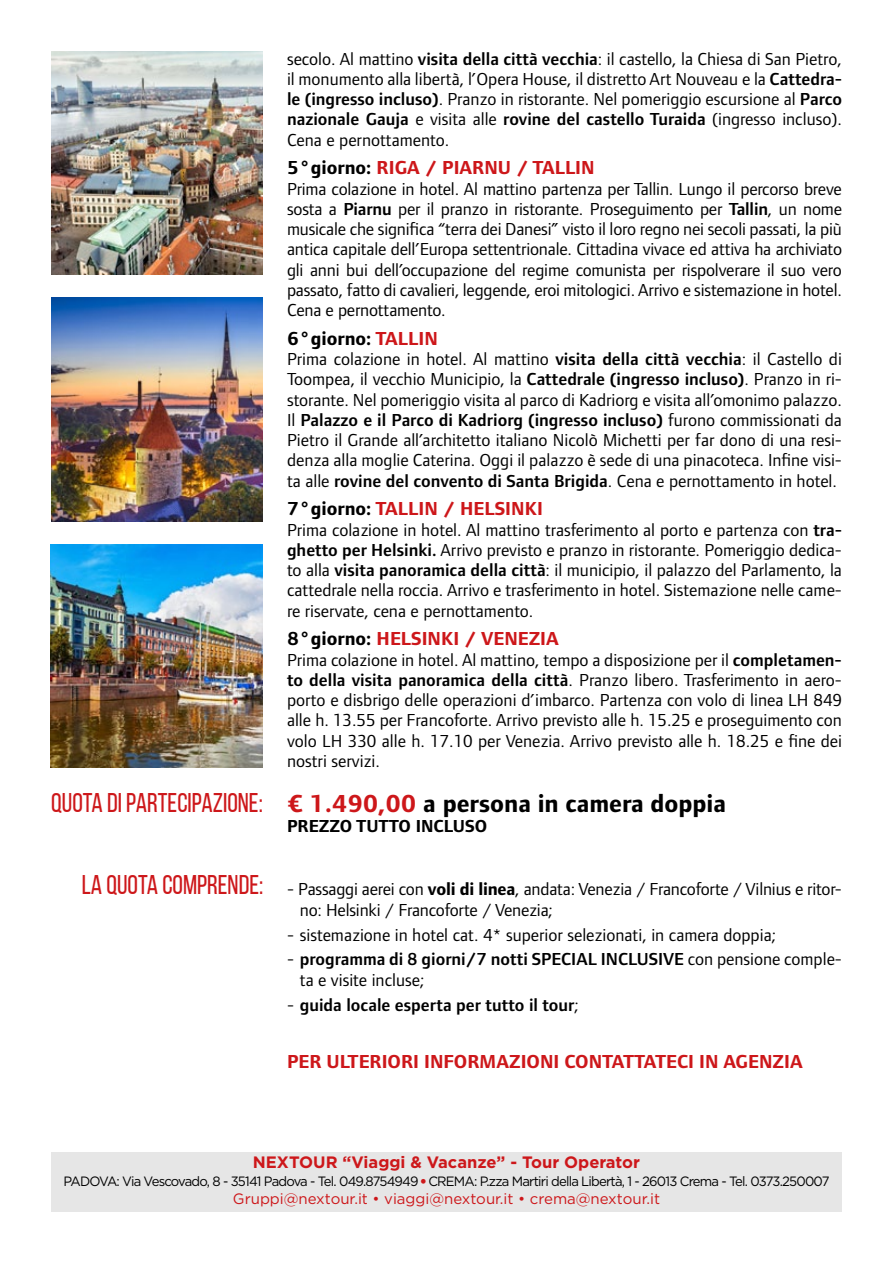
<style>
.page{position:relative;width:893px;height:1263px;background:#fff}
.page>*{position:absolute;margin:0;border:0;box-sizing:border-box;transform-origin:0 0}
.t1{font:27px "Bebas Neue";color:#cd171a}
.t2{font:700 25.5px "Foundry Form Sans OT2";color:#000}
.t3{font:700 19.5px "Foundry Form Sans OT2";color:#cd171a}
.t4{font:700 19.5px "Foundry Form Sans OT2";color:#000}
.t5{font:18px/20.2px "Foundry Form Sans OT2";color:#000;text-align:justify}
.t6{font:600 18px/21px "Foundry Form Sans OT2";color:#000}
.t7{font:700 18px "Foundry Form Sans OT2";color:#000}
.t8{font:700 16.5px "Gotham";color:#cd171a}
.t9{font:15px "Gotham";color:#cd171a}
.t10{font:13.5px "Gotham";letter-spacing:-.06em;color:#000}
.s1{font-weight:600}
.s2{color:#000}
.s3{color:#cd171a}
.s4{font-weight:700}
.s5{font-weight:400}
.s6{font-family:"Frutiger";font-stretch:condensed;color:#cd171a}
</style>
<div class="page">
<div style="left:51px;top:1152px;width:791px;height:60px;background:#e6e6e6"></div>
<img style="left:51px;top:544px;width:211px;height:224px">
<img style="left:51px;top:51px;width:212px;height:223px">
<img style="left:51px;top:298px;width:212px;height:223px">
<h1 class="t1" style="left:51px;top:788px;width:213px">QUOTA DI PARTECIPAZIONE:</h1>
<h1 class="t1" style="left:82px;top:870px;width:183px">LA QUOTA COMPRENDE:</h1>
<p class="t5" style="left:287px;top:47px;width:556px">secolo. Al mattino <span class="s1">visita della città vecchia</span>: il castello, la Chiesa di San Pietro, il monumento alla libertà, l’Opera House, il distretto Art Nouveau e la <span class="s1">Cattedra&shy;le (ingresso incluso)</span>. Pranzo in ristorante. Nel pomeriggio escursione al <span class="s1">Parco nazionale Gauja</span> e visita alle <span class="s1">rovine del castello Turaida</span> (ingresso incluso).<br>Cena e pernottamento.</p>
<p class="t3" style="left:287px;top:153px;width:309px"><span class="s2">5°giorno:</span> RIGA / PIARNU / TALLIN</p>
<p class="t5" style="left:287px;top:177px;width:556px">Prima colazione in hotel. Al mattino partenza per Tallin. Lungo il percorso breve sosta a <span class="s1">Piarnu</span> per il pranzo in ristorante. Proseguimento per <span class="s1">Tallin</span>, un nome musicale che significa “terra dei Danesi” visto il loro regno nei secoli passati, la più antica capitale dell’Europa settentrionale. Cittadina vivace ed attiva ha archiviato gli anni bui dell’occupazione del regime comunista per rispolverare il suo vero passato, fatto di cavalieri, leggende, eroi mitologici. Arrivo e sistemazione in hotel.<br>Cena e pernottamento.</p>
<p class="t4" style="left:287px;top:324px;width:152px">6°giorno: <span class="s3">TALLIN</span></p>
<p class="t5" style="left:287px;top:348px;width:556px">Prima colazione in hotel. Al mattino <span class="s1">visita della città vecchia</span>: il Castello di Toompea, il vecchio Municipio, la <span class="s1">Cattedrale (ingresso incluso)</span>. Pranzo in ri&shy;storante. Nel pomeriggio visita al parco di Kadriorg e visita all’omonimo palazzo.<br>Il <span class="s1">Palazzo e il Parco di Kadriorg (ingresso incluso)</span> furono commissionati da Pietro il Grande all’architetto italiano Nicolò Michetti per far dono di una resi&shy;denza alla moglie Caterina. Oggi il palazzo è sede di una pinacoteca. Infine visi&shy;ta alle <span class="s1">rovine del convento di Santa Brigida</span>. Cena e pernottamento in hotel.</p>
<p class="t3" style="left:287px;top:494px;width:257px"><span class="s2">7°giorno:</span> TALLIN / HELSINKI</p>
<p class="t5" style="left:287px;top:518px;width:556px">Prima colazione in hotel. Al mattino trasferimento al porto e partenza con <span class="s1">tra&shy;ghetto per Helsinki.</span> Arrivo previsto e pranzo in ristorante. Pomeriggio dedica&shy;to alla <span class="s1">visita panoramica della città</span>: il municipio, il palazzo del Parlamento, la cattedrale nella roccia. Arrivo e trasferimento in hotel. Sistemazione nelle came&shy;re riservate, cena e pernottamento.</p>
<p class="t3" style="left:287px;top:624px;width:273px"><span class="s2">8°giorno:</span> HELSINKI / VENEZIA</p>
<p class="t5" style="left:287px;top:648px;width:556px">Prima colazione in hotel. Al mattino, tempo a disposizione per il <span class="s1">completamen&shy;to della visita panoramica della città</span>. Pranzo libero. Trasferimento in aero&shy;porto e disbrigo delle operazioni d’imbarco. Partenza con volo di linea LH 849 alle h. 13.55 per Francoforte. Arrivo previsto alle h. 15.25 e proseguimento con volo LH 330 alle h. 17.10 per Venezia. Arrivo previsto alle h. 18.25 e fine dei nostri servizi.</p>
<h2 class="t2" style="left:287px;top:785px;width:441px"><span class="s3">€ 1.490,00</span> a persona in camera doppia</h2>
<p class="t7" style="left:287px;top:813px;width:202px">PREZZO TUTTO INCLUSO</p>
<p class="t5" style="left:300px;top:878px;width:544px;line-height:21px;text-indent:-13px">- Passaggi aerei con <span class="s4">voli di linea</span>, andata: Venezia / Francoforte / Vilnius e ritor&shy;no: Helsinki / Francoforte / Venezia;</p>
<p class="t5" style="left:287px;top:923px;width:491px">- sistemazione in hotel cat. 4* superior selezionati, in camera doppia;</p>
<p class="t6" style="left:300px;top:948px;width:544px;text-indent:-13px"><span class="s5">-</span> programma di 8 giorni/7 notti SPECIAL INCLUSIVE <span class="s5">con pensione comple&shy;ta e visite incluse;</span></p>
<p class="t6" style="left:287px;top:993px;width:293px"><span class="s5">-</span> guida locale esperta per tutto il tour<span class="s5">;</span></p>
<p class="t3" style="left:287px;top:1047px;width:517px">PER ULTERIORI INFORMAZIONI CONTATTATECI IN AGENZIA</p>
<p class="t8" style="left:253px;top:1151px;width:389px">NEXTOUR “Viaggi &amp; Vacanze” - Tour Operator</p>
<p class="t10" style="left:63px;top:1173px;width:768px">PADOVA: Via Vescovado, 8 - 35141 Padova - Tel. 049.8754949 <span class="s6">•</span> CREMA: P.zza Martiri della Libertà, 1 - 26013 Crema - Tel. 0373.250007</p>
<p class="t9" style="left:233px;top:1189px;width:429px">Gruppi@nextour.it • viaggi@nextour.it • crema@nextour.it</p>
</div>
